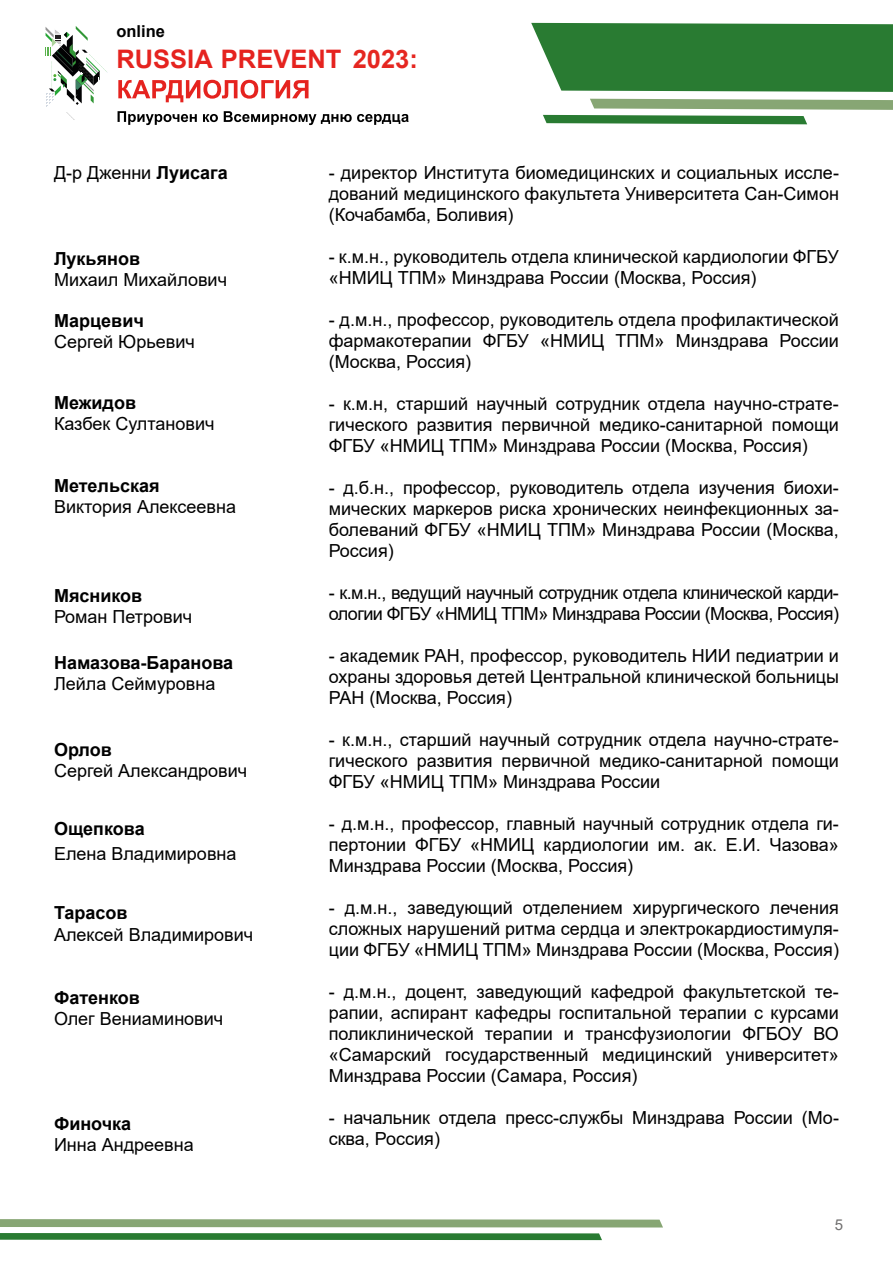
<style>
.page{position:relative;width:893px;height:1263px;background:#fff}
.page>*{position:absolute;margin:0;border:0;box-sizing:border-box;transform-origin:0 0}
.t1{font:700 25.5px "Arial";color:#e5231f}
.t2{font:700 25.5px "Arial";color:#e52721}
.t3{font:18px/21px "Arial";color:#000;text-align:justify}
.t4{font:18px/21px "Arial";letter-spacing:-.03em;color:#000}
.t5{font:700 18px "Arial";color:#000}
.t6{font:700 16.5px "Arial";color:#000}
.t7{font:15px "Arial";color:#706f6f}
.s1{font-weight:700}
</style>
<div class="page">
<svg style="left:531px;top:23px;width:362px;height:69px"></svg>
<svg style="left:543px;top:99px;width:350px;height:25px"></svg>
<svg style="left:0;top:1233px;width:602px;height:7px"></svg>
<svg style="left:0;top:1219px;width:663px;height:8px"></svg>
<svg style="left:118px;top:80px;width:191px;height:22px"></svg>
<svg style="left:118px;top:111px;width:79px;height:14px"></svg>
<svg style="left:203px;top:114px;width:15px;height:8px"></svg>
<svg style="left:224px;top:111px;width:185px;height:14px"></svg>
<svg style="left:46px;top:26px;width:62px;height:94px"></svg>
<p class="t6" style="left:116px;top:20px;width:50px">online</p>
<h1 class="t1" style="left:116px;top:41px;width:290px">RUSSIA PREVENT 2020</h1>
<h1 class="t2" style="left:353px;top:41px;width:67px">2023:</h1>
<p class="t3" style="left:54px;top:162px;width:175px">Д-р Дженни <span class="s1">Луисага</span></p>
<p class="t5" style="left:54px;top:246px;width:88px">Лукьянов</p>
<p class="t3" style="left:54px;top:269px;width:175px">Михаил Михайлович</p>
<p class="t5" style="left:54px;top:307px;width:91px">Марцевич</p>
<p class="t3" style="left:54px;top:331px;width:142px">Сергей Юрьевич</p>
<p class="t5" style="left:54px;top:390px;width:84px">Межидов</p>
<p class="t3" style="left:54px;top:413px;width:162px">Казбек Султанович</p>
<p class="t5" style="left:54px;top:473px;width:107px">Метельская</p>
<p class="t3" style="left:54px;top:496px;width:184px">Виктория Алексеевна</p>
<p class="t5" style="left:54px;top:583px;width:90px">Мясников</p>
<p class="t3" style="left:54px;top:606px;width:140px">Роман Петрович</p>
<p class="t5" style="left:54px;top:650px;width:181px">Намазова-Баранова</p>
<p class="t3" style="left:54px;top:673px;width:163px">Лейла Сеймуровна</p>
<p class="t5" style="left:54px;top:737px;width:59px">Орлов</p>
<p class="t3" style="left:54px;top:760px;width:195px">Сергей Александрович</p>
<p class="t5" style="left:54px;top:815px;width:92px">Ощепкова</p>
<p class="t3" style="left:54px;top:843px;width:184px">Елена Владимировна</p>
<p class="t5" style="left:54px;top:900px;width:75px">Тарасов</p>
<p class="t3" style="left:54px;top:923px;width:201px">Алексей Владимирович</p>
<p class="t5" style="left:54px;top:985px;width:87px">Фатенков</p>
<p class="t3" style="left:54px;top:1008px;width:171px">Олег Вениаминович</p>
<p class="t5" style="left:54px;top:1111px;width:79px">Финочка</p>
<p class="t3" style="left:54px;top:1134px;width:141px">Инна Андреевна</p>
<p class="t3" style="left:329px;top:162px;width:512px">- директор Института биомедицинских и социальных иссле&shy;дований медицинского факультета Университета Сан-Симон (Кочабамба, Боливия)</p>
<p class="t3" style="left:329px;top:246px;width:512px">- к.м.н., руководитель отдела клинической кардиологии ФГБУ «НМИЦ ТПМ» Минздрава России (Москва, Россия)</p>
<p class="t3" style="left:329px;top:309px;width:512px">- д.м.н., профессор, руководитель отдела профилактической фармакотерапии ФГБУ «НМИЦ ТПМ» Минздрава России (Москва, Россия)</p>
<p class="t3" style="left:329px;top:393px;width:512px">- к.м.н, старший научный сотрудник отдела научно-страте&shy;гического развития первичной медико-санитарной помощи ФГБУ «НМИЦ ТПМ» Минздрава России (Москва, Россия)</p>
<p class="t3" style="left:329px;top:477px;width:512px">- д.б.н., профессор, руководитель отдела изучения биохи&shy;мических маркеров риска хронических неинфекционных за&shy;болеваний ФГБУ «НМИЦ ТПМ» Минздрава России (Москва, Россия)</p>
<p class="t4" style="left:329px;top:582px;width:512px">- к.м.н., ведущий научный сотрудник отдела клинической карди&shy;ологии ФГБУ «НМИЦ ТПМ» Минздрава России (Москва, Россия)</p>
<p class="t3" style="left:329px;top:645px;width:512px">- академик РАН, профессор, руководитель НИИ педиатрии и охраны здоровья детей Центральной клинической больницы РАН (Москва, Россия)</p>
<p class="t3" style="left:329px;top:729px;width:512px">- к.м.н., старший научный сотрудник отдела научно-страте&shy;гического развития первичной медико-санитарной помощи ФГБУ «НМИЦ ТПМ» Минздрава России</p>
<p class="t3" style="left:329px;top:813px;width:512px">- д.м.н., профессор, главный научный сотрудник отдела ги&shy;пертонии ФГБУ «НМИЦ кардиологии им. ак. Е.И. Чазова» Минздрава России (Москва, Россия)</p>
<p class="t3" style="left:329px;top:897px;width:512px">- д.м.н., заведующий отделением хирургического лечения сложных нарушений ритма сердца и электрокардиостимуля&shy;ции ФГБУ «НМИЦ ТПМ» Минздрава России (Москва, Россия)</p>
<p class="t3" style="left:329px;top:981px;width:512px">- д.м.н., доцент, заведующий кафедрой факультетской те&shy;рапии, аспирант кафедры госпитальной терапии с курсами поликлинической терапии и трансфузиологии ФГБОУ ВО «Самарский государственный медицинский университет» Минздрава России (Самара, Россия)</p>
<p class="t3" style="left:329px;top:1107px;width:512px">- начальник отдела пресс-службы Минздрава России (Мо&shy;сква, Россия)</p>
<p class="t7" style="left:835px;top:1215px;width:10px">5</p>
</div>
